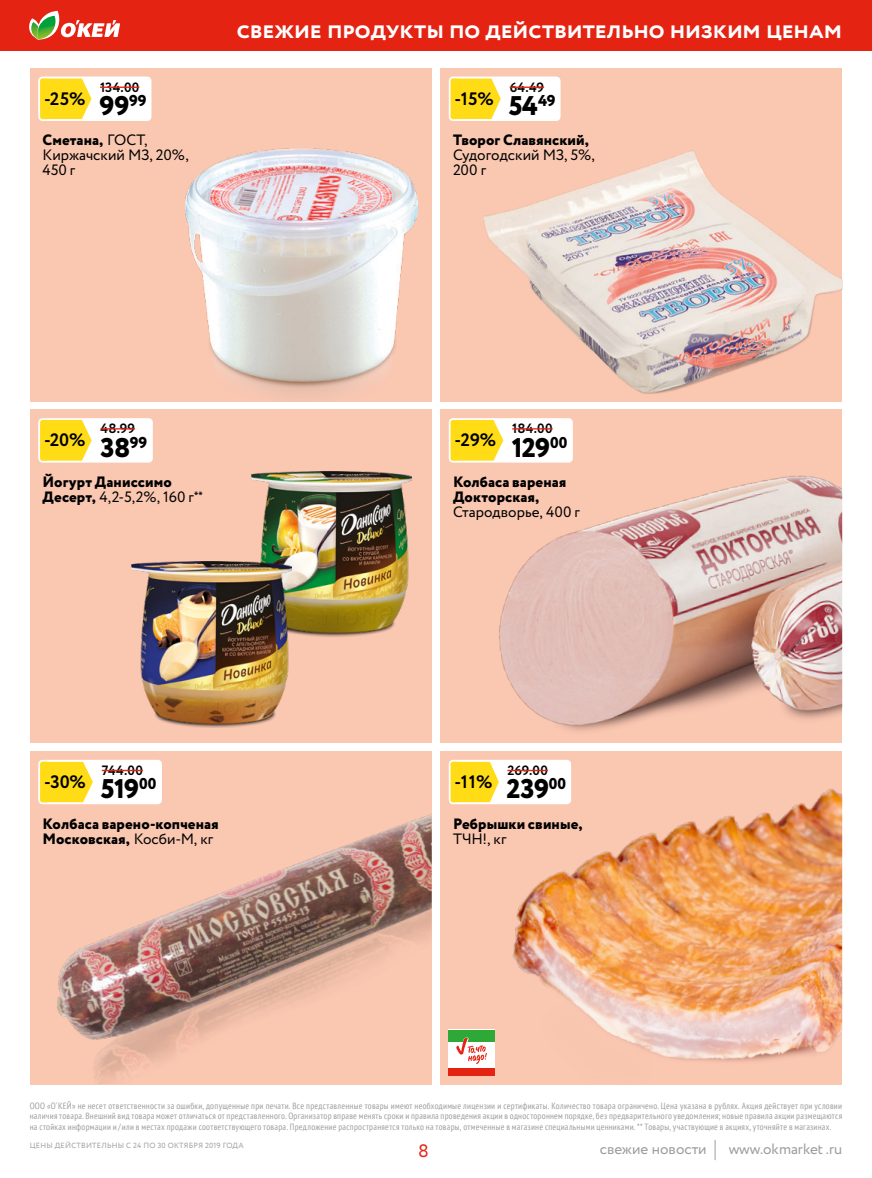
<style>
.page{position:relative;width:872px;height:1178px;background:#fff}
.page>*{position:absolute;margin:0;border:0;box-sizing:border-box;transform-origin:0 0}
.t1{font:800 27px "Circe";letter-spacing:-.02em;color:#000}
.t2{font:700 24px "Circe";color:#fff}
.t3{font:700 18px "Circe";letter-spacing:-.06em;color:#000}
.t4{font:18px "Circe";color:#e42313}
.t5{font:800 15px/15px "Circe";letter-spacing:.005em;color:#000}
.t6{font:15px/15px "Circe";color:#000}
.t7{font:15px "Circe";color:#9d9d9c}
.t8{font:700 13.5px "Circe";color:#000}
.t9{font:condensed 9px/10.5px "PT Sans";letter-spacing:.03em;color:#9d9d9c;text-align:justify}
.t10{font:7.5px "Circe";letter-spacing:.03em;color:#9d9d9c}
.s1{font-weight:800}
.s2{font-weight:400}
.s3{font-family:"PT Sans";font-weight:400;font-stretch:condensed}
</style>
<div class="page">
<div style="left:440px;top:68px;width:402px;height:333px;background:#fac7b1"></div>
<img style="left:483px;top:150px;width:359px;height:244px">
<svg style="left:448px;top:76px;width:113px;height:45px;background:#fefaf8"></svg>
<svg style="left:452px;top:80px;width:49px;height:38px;background:#ffdf2b"></svg>
<hr style="left:509px;top:87px;width:35px;height:1px;background:#e42313">
<div style="left:449px;top:77px;width:111px;height:44px;border:2px solid #fff;border-radius:3px"></div>
<div style="left:30px;top:68px;width:402px;height:333px;background:#fac7b1"></div>
<img style="left:186px;top:149px;width:231px;height:247px">
<svg style="left:39px;top:76px;width:113px;height:45px;background:#fefaf6"></svg>
<svg style="left:42px;top:80px;width:49px;height:38px;background:#ffde28"></svg>
<hr style="left:100px;top:87px;width:39px;height:1px;background:#e42313">
<div style="left:38px;top:77px;width:113px;height:44px;border:2px solid #fff;border-radius:3px"></div>
<div style="left:30px;top:751px;width:402px;height:333px;background:#fac7b1"></div>
<img style="left:57px;top:814px;width:375px;height:270px">
<svg style="left:41px;top:759px;width:191px;height:65px"></svg>
<svg style="left:42px;top:763px;width:51px;height:38px;background:#ffdf2b"></svg>
<hr style="left:102px;top:770px;width:41px;height:1px;background:#e42313">
<div style="left:38px;top:760px;width:124px;height:44px;border:2px solid #fff;border-radius:3px"></div>
<div style="left:440px;top:410px;width:402px;height:333px;background:#fac7b1"></div>
<img style="left:499px;top:475px;width:343px;height:256px">
<svg style="left:440px;top:409px;width:203px;height:74px"></svg>
<svg style="left:452px;top:421px;width:51px;height:39px;background:#ffde29"></svg>
<hr style="left:512px;top:428px;width:40px;height:1px;background:#e42313">
<div style="left:449px;top:418px;width:124px;height:45px;border:2px solid #fff;border-radius:3px"></div>
<div style="left:440px;top:751px;width:402px;height:333px;background:#fac7b1"></div>
<img style="left:479px;top:789px;width:363px;height:272px">
<div style="left:449px;top:1030px;width:46px;height:46px;background:#fff"></div>
<div style="left:449px;top:1030px;width:46px;height:12px;background:#2ea836"></div>
<div style="left:449px;top:1068px;width:46px;height:8px;background:#e42313"></div>
<svg style="left:456px;top:1037px;width:31px;height:27px"></svg>
<svg style="left:448px;top:759px;width:193px;height:65px"></svg>
<svg style="left:452px;top:763px;width:47px;height:38px;background:#ffdf2b"></svg>
<hr style="left:507px;top:770px;width:41px;height:1px;background:#e42313">
<div style="left:449px;top:760px;width:122px;height:44px;border:2px solid #fff;border-radius:3px"></div>
<div style="left:30px;top:410px;width:402px;height:333px;background:#fac7b1"></div>
<div style="left:153px;top:699px;width:124px;height:29px;background:#000;opacity:.83"></div>
<div style="left:272px;top:609px;width:123px;height:29px;background:#000;opacity:.83"></div>
<img style="left:251px;top:471px;width:160px;height:162px">
<img style="left:131px;top:562px;width:160px;height:161px">
<svg style="left:30px;top:409px;width:193px;height:51px"></svg>
<svg style="left:42px;top:421px;width:50px;height:39px;background:#ffdf2d"></svg>
<hr style="left:100px;top:428px;width:35px;height:1px;background:#e42313">
<div style="left:38px;top:418px;width:115px;height:45px;border:2px solid #fff;border-radius:3px"></div>
<div style="left:135px;top:0;width:737px;height:51px;background:#e42313"></div>
<svg style="left:714px;top:1140px;width:1px;height:20px"></svg>
<div style="left:0;top:0;width:135px;height:51px;background:#e42313"></div>
<svg style="left:29px;top:10px;width:91px;height:30px"></svg>
<h2 class="t2" style="left:237px;top:13px;width:607px">свежие продукты по действительно низким ценам</h2>
<h3 class="t3" style="left:44px;top:87px;width:43px">-25%</h3>
<h3 class="t8" style="left:100px;top:78px;width:41px">134.00</h3>
<h1 class="t1" style="left:100px;top:88px;width:49px">99<sup>99</sup></h1>
<h3 class="t3" style="left:454px;top:87px;width:41px">-15%</h3>
<h3 class="t8" style="left:509px;top:78px;width:36px">64.49</h3>
<h1 class="t1" style="left:508px;top:88px;width:48px">54<sup>49</sup></h1>
<h3 class="t6" style="left:43px;top:133px;width:148px"><span class="s1">Сметана,</span> ГОСТ,<br>Киржачский МЗ, 20%,<br>450 г</h3>
<h3 class="t5" style="left:453px;top:134px;width:138px">Творог Славянский,</h3>
<h3 class="t6" style="left:453px;top:148px;width:143px">Судогодский МЗ, 5%,<br>200 г</h3>
<h3 class="t3" style="left:44px;top:428px;width:43px">-20%</h3>
<h3 class="t8" style="left:100px;top:420px;width:36px">48.99</h3>
<h1 class="t1" style="left:100px;top:429px;width:48px">38<sup>99</sup></h1>
<h3 class="t3" style="left:454px;top:428px;width:43px">-29%</h3>
<h3 class="t8" style="left:512px;top:420px;width:42px">184.00</h3>
<h1 class="t1" style="left:512px;top:429px;width:57px">129<sup>00</sup></h1>
<h3 class="t5" style="left:43px;top:475px;width:162px">Йогурт Даниссимо<br>Десерт, <span class="s2">4,2-5,2%, 160 г</span><span class="s3">**</span></h3>
<h3 class="t5" style="left:453px;top:475px;width:115px">Колбаса вареная<br>Докторская,</h3>
<h3 class="t6" style="left:453px;top:505px;width:128px">Стародворье, 400 г</h3>
<h3 class="t3" style="left:44px;top:770px;width:43px">-30%</h3>
<h3 class="t8" style="left:102px;top:761px;width:43px">744.00</h3>
<h1 class="t1" style="left:101px;top:771px;width:57px">519<sup>00</sup></h1>
<h3 class="t3" style="left:454px;top:770px;width:39px">-11%</h3>
<h3 class="t8" style="left:507px;top:761px;width:42px">269.00</h3>
<h1 class="t1" style="left:506px;top:771px;width:61px">239<sup>00</sup></h1>
<h3 class="t5" style="left:43px;top:817px;width:178px">Колбаса варено-копченая<br>Московская, <span class="s2">Косби-М, кг</span></h3>
<h3 class="t5" style="left:453px;top:817px;width:131px">Ребрышки свиные,</h3>
<h3 class="t6" style="left:453px;top:831px;width:55px">ТЧН!, кг</h3>
<p class="t9" style="left:30px;top:1100px;width:814px">ООО «О´КЕЙ» не несет ответственности за ошибки, допущенные при печати. Все представленные товары имеют необходимые лицензии и сертификаты. Количество товара ограничено. Цена указана в рублях. Акция действует при условии наличия товара. Внешний вид товара может отличаться от представленного. Организатор вправе менять сроки и правила проведения акции в одностороннем порядке, без предварительного уведомления; новые правила акции размещаются на стойках информации и/или в местах продажи соответствующего товара. Предложение распространяется только на товары, отмеченные в магазине специальными ценниками. ** Товары, участвующие в акциях, уточняйте в магазинах.</p>
<h3 class="t7" style="left:728px;top:1139px;width:115px">www.okmarket .ru</h3>
<p class="t10" style="left:30px;top:1141px;width:215px">ЦЕНЫ ДЕЙСТВИТЕЛЬНЫ с 24 по 30 октября 2019 ГОДА</p>
<h3 class="t4" style="left:418px;top:1139px;width:12px">8</h3>
<h3 class="t7" style="left:599px;top:1139px;width:109px">свежие новости</h3>
</div>
